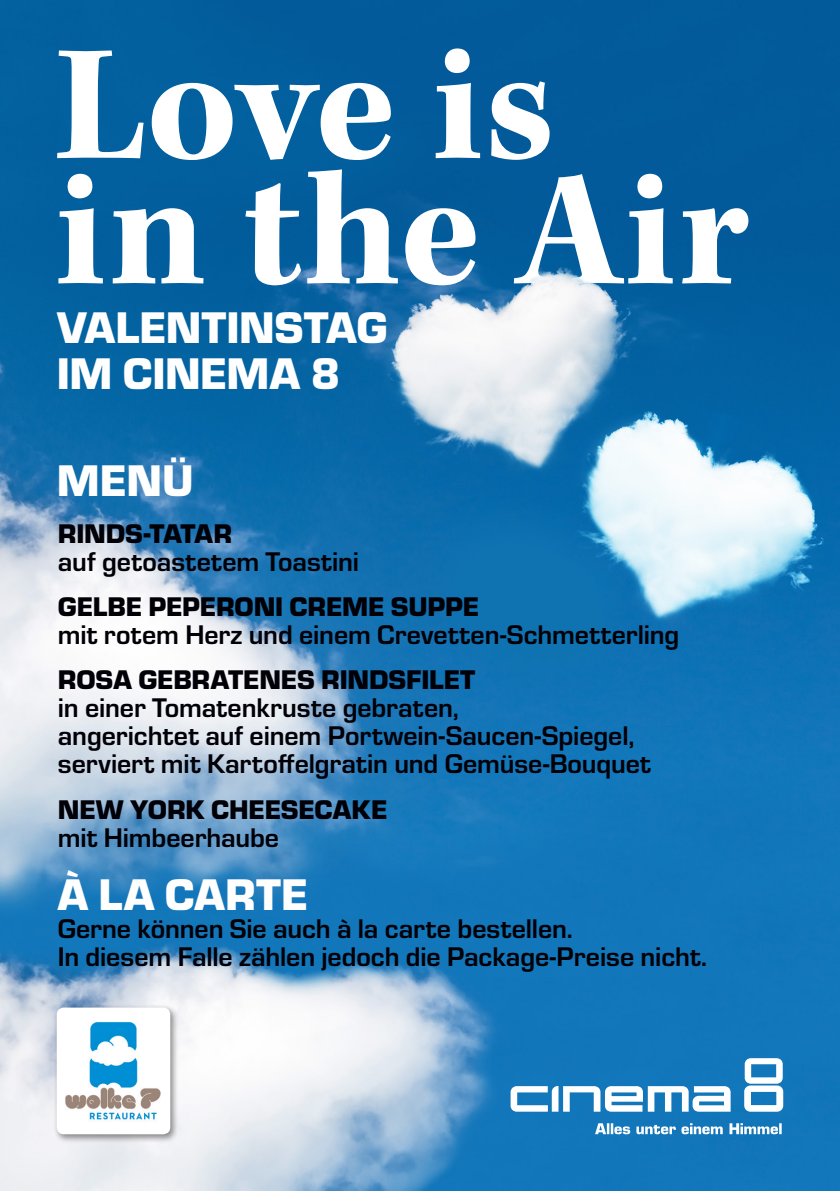
<style>
.page{position:relative;width:840px;height:1191px;background:#fff}
.page>*{position:absolute;margin:0;border:0;box-sizing:border-box;transform-origin:0 0}
.Film-Titel{font:700 169.4px/125.2px "Kepler Std";letter-spacing:.005em;color:#fff}
.Menü{font:900 46px/46px "Eurostile";letter-spacing:-.005em;color:#fff}
.zt{font:900 46px "Eurostile";color:#fff}
.Text{font:700 28px/28px "Eurostile";letter-spacing:-.005em;color:#000006}
.Menü-2{font:900 28px "Eurostile";letter-spacing:-.005em;color:#000006}
</style>
<div class="page">
<img style="left:0;top:0;width:839px;height:1191px">
<svg style="left:743px;top:1058px;width:39px;height:53px"></svg>
<svg style="left:510px;top:1086px;width:220px;height:25px"></svg>
<svg style="left:594px;top:1123px;width:187px;height:11px"></svg>
<div style="left:53px;top:1004px;width:126px;height:139px;background:#231f20;opacity:.5"></div>
<div style="left:57px;top:1007px;width:113px;height:127px;background:#fff;border-radius:7px"></div>
<img style="left:65px;top:1021px;width:96px;height:99px">
<img style="left:372px;top:177px;width:467px;height:465px">
<p class="Film-Titel" style="left:55px;top:48px;width:696px">Love is<br>in the Air</p>
<p class="Menü" style="left:57px;top:301px;width:332px">VALENTINSTAG<br>IM CINEMA 8</p>
<p class="zt" style="left:57px;top:448px;width:138px">MENÜ</p>
<p class="Menü-2" style="left:58px;top:514px;width:175px">RINDS-TATAR</p>
<p class="Text" style="left:58px;top:546px;width:302px">auf getoastetem Toastini</p>
<p class="Menü-2" style="left:58px;top:587px;width:422px">GELBE PEPERONI CREME SUPPE</p>
<p class="Text" style="left:58px;top:619px;width:622px">mit rotem Herz und einem Crevetten-Schmetterling</p>
<p class="Menü-2" style="left:58px;top:660px;width:419px">ROSA GEBRATENES RINDSFILET</p>
<p class="Text" style="left:58px;top:692px;width:594px">in einer Tomatenkruste gebraten,<br>angerichtet auf einem Portwein-Saucen-Spiegel, serviert mit Kartoffelgratin und Gemüse-Bouquet</p>
<p class="Menü-2" style="left:58px;top:789px;width:331px">NEW YORK CHEESECAKE</p>
<p class="Text" style="left:58px;top:821px;width:223px">mit Himbeerhaube</p>
<p class="Menü" style="left:58px;top:868px;width:251px">À LA CARTE</p>
<p class="Text" style="left:58px;top:912px;width:650px">Gerne können Sie auch à la carte bestellen.<br>In diesem Falle zählen jedoch die Package-Preise nicht.</p>
</div>
